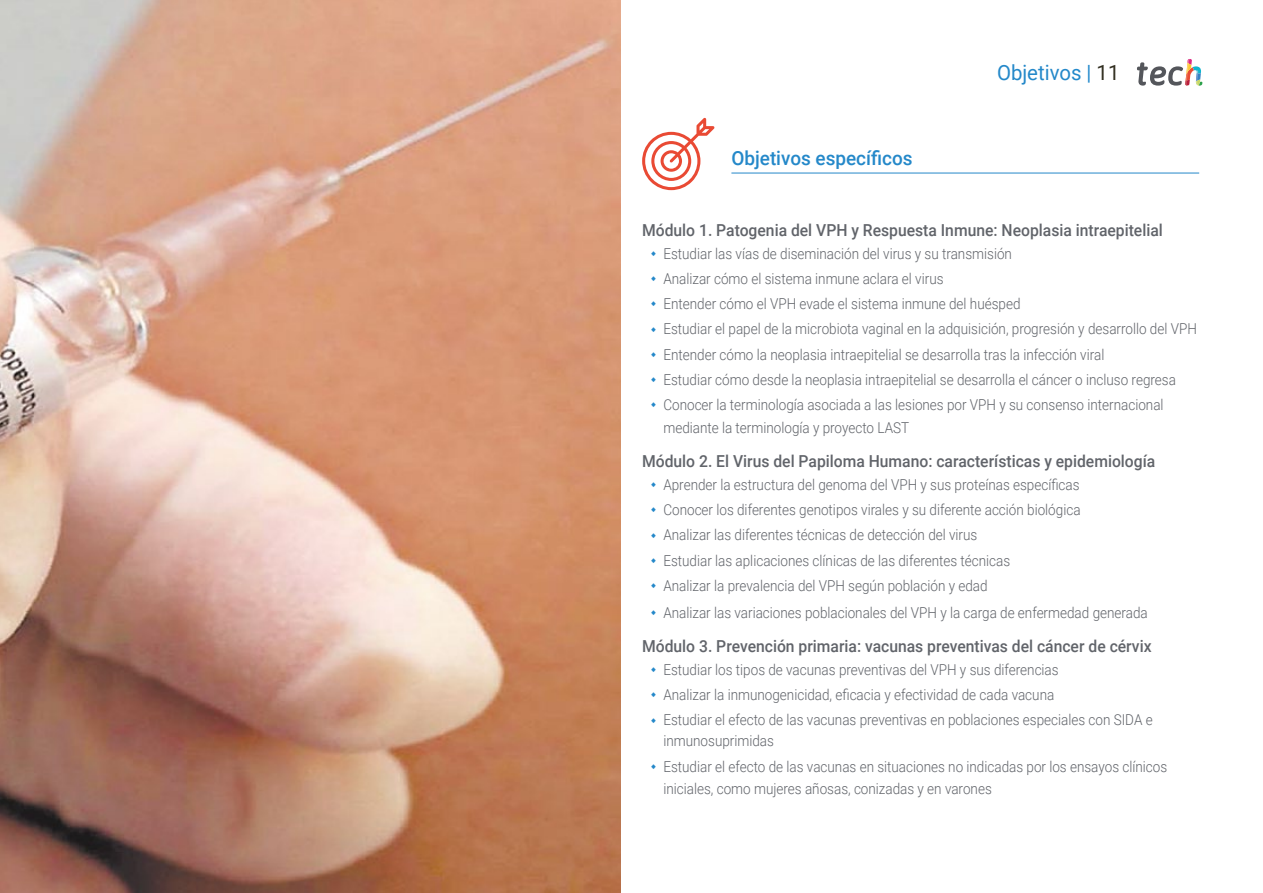
<style>
.page{position:relative;width:1263px;height:893px;background:#fff}
.page>*{position:absolute;margin:0;border:0;box-sizing:border-box;transform-origin:0 0}
.t1{font:21px "Roboto";color:#2488c9}
.t2{font:500 19.5px "Roboto";color:#2488c9}
.t3{font:500 16.5px "Roboto";color:#61646a;scale:.95 1}
.t4{font:300 15px/25.2px "Roboto";color:#61646a;scale:.9 1}
.s1{color:#2289cb}
.s2{color:#312e20}
</style>
<div class="page">
<hr style="left:731px;top:173px;width:468px;height:1px;background:#2488c9">
<svg style="left:642px;top:118px;width:72px;height:72px"></svg>
<svg style="left:1137px;top:59px;width:65px;height:27px"></svg>
<img style="left:0;top:0;width:621px;height:893px">
<h2 class="t2" style="left:731px;top:144px;width:183px">Objetivos específicos</h2>
<h1 class="t1" style="left:997px;top:57px;width:124px">Objetivo<span class="s1">s |</span> <span class="s2">11</span></h1>
<p class="t3" style="left:642px;top:218px;width:550px">Módulo 1. Patogenia del VPH y Respuesta Inmune: Neoplasia intraepitelial</p>
<p class="t4" style="left:663px;top:240px;width:594px">Estudiar las vías de diseminación del virus y su transmisión<br>Analizar cómo el sistema inmune aclara el virus<br>Entender cómo el VPH evade el sistema inmune del huésped<br>Estudiar el papel de la microbiota vaginal en la adquisición, progresión y desarrollo del VPH Entender cómo la neoplasia intraepitelial se desarrolla tras la infección viral<br>Estudiar cómo desde la neoplasia intraepitelial se desarrolla el cáncer o incluso regresa Conocer la terminología asociada a las lesiones por VPH y su consenso internacional</p>
<p class="t4" style="left:663px;top:414px;width:275px">mediante la terminología y proyecto LAST</p>
<p class="t3" style="left:642px;top:449px;width:542px">Módulo 2. El Virus del Papiloma Humano: características y epidemiología</p>
<p class="t4" style="left:663px;top:471px;width:465px">Aprender la estructura del genoma del VPH y sus proteínas específicas Conocer los diferentes genotipos virales y su diferente acción biológica Analizar las diferentes técnicas de detección del virus<br>Estudiar las aplicaciones clínicas de las diferentes técnicas<br>Analizar la prevalencia del VPH según población y edad</p>
<p class="t4" style="left:663px;top:599px;width:540px">Analizar las variaciones poblacionales del VPH y la carga de enfermedad generada</p>
<p class="t3" style="left:642px;top:634px;width:538px">Módulo 3. Prevención primaria: vacunas preventivas del cáncer de cérvix</p>
<p class="t4" style="left:663px;top:656px;width:545px">Estudiar los tipos de vacunas preventivas del VPH y sus diferencias<br>Analizar la inmunogenicidad, eficacia y efectividad de cada vacuna<br>Estudiar el efecto de las vacunas preventivas en poblaciones especiales con SIDA e</p>
<p class="t4" style="left:663px;top:728px;width:561px">inmunosuprimidas<br>Estudiar el efecto de las vacunas en situaciones no indicadas por los ensayos clínicos</p>
<p class="t4" style="left:663px;top:776px;width:366px">iniciales, como mujeres añosas, conizadas y en varones</p>
</div>
